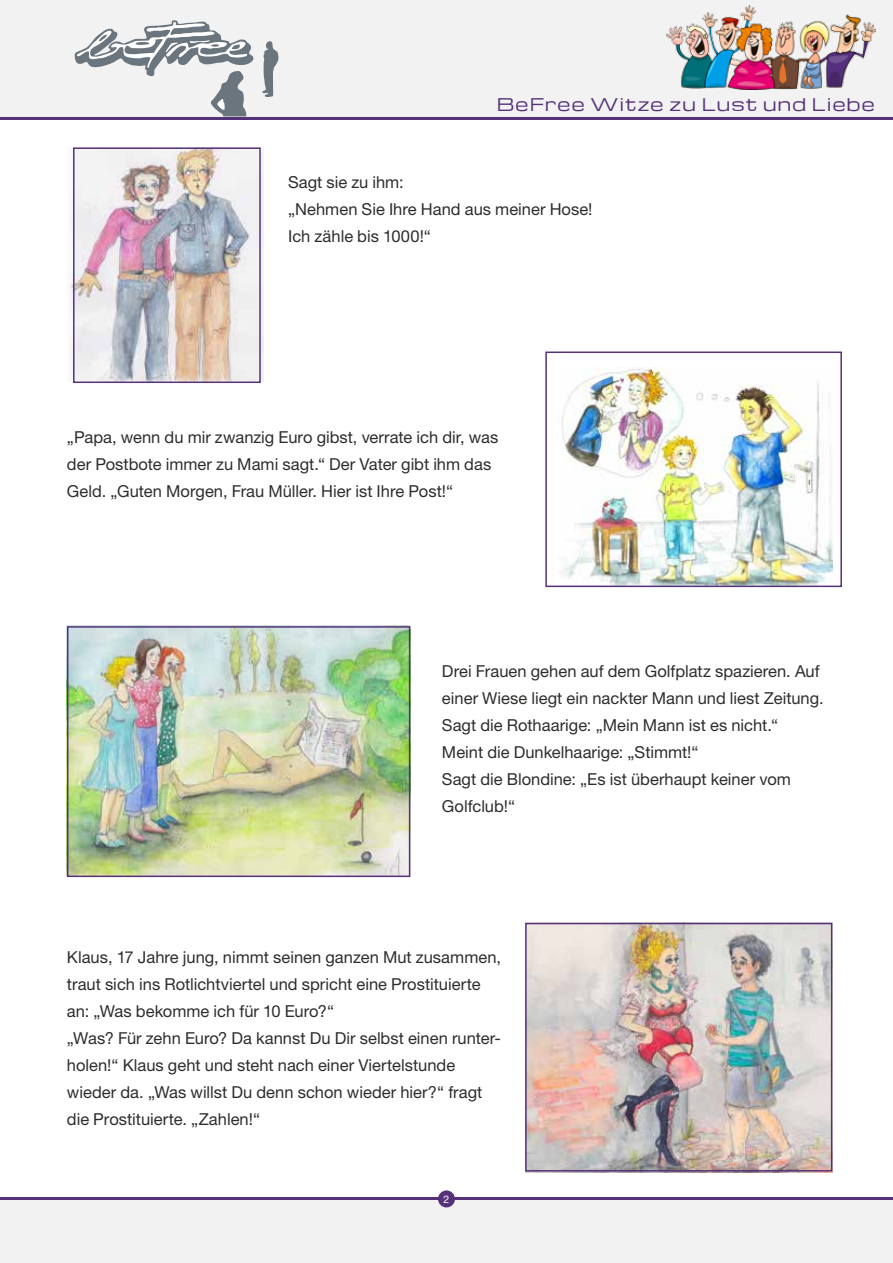
<style>
.page{position:relative;width:893px;height:1263px;background:#fff}
.page>*{position:absolute;margin:0;border:0;box-sizing:border-box;transform-origin:0 0}
.t1{font:17.1px "Michroma";letter-spacing:.065em;color:#553278}
.t2{font:16.5px/27px "Helvetica Neue LT Std";color:#2f2d2c}
.t3{font:10.5px "Helvetica Neue LT Std";color:#fff}
</style>
<div class="page">
<div style="left:0;top:0;width:893px;height:118px;background:#f2f2f2"></div>
<svg style="left:74px;top:20px;width:180px;height:96px"></svg>
<svg style="left:262px;top:41px;width:17px;height:56px"></svg>
<hr style="left:0;top:117px;width:893px;height:2px;background:#553278">
<div style="left:0;top:1199px;width:893px;height:64px;background:#f2f2f2"></div>
<hr style="left:0;top:1198px;width:893px;height:2px;background:#553278">
<div style="left:438px;top:1190px;width:17px;height:17px;background:#553278;border-radius:50%"></div>
<img style="left:666px;top:6px;width:210px;height:84px">
<img style="left:70px;top:147px;width:194px;height:235px">
<img style="left:67px;top:625px;width:344px;height:250px">
<img style="left:560px;top:367px;width:272px;height:217px">
<img style="left:526px;top:922px;width:306px;height:251px">
<div style="left:73px;top:147px;width:188px;height:236px;border:2px solid #553278"></div>
<div style="left:545px;top:351px;width:297px;height:236px;border:2px solid #553278"></div>
<div style="left:67px;top:626px;width:343px;height:251px;border:2px solid #553278"></div>
<div style="left:525px;top:923px;width:307px;height:248px;border:2px solid #553278"></div>
<p class="t1" style="left:497px;top:95px;width:380px">BeFree Witze zu Lust und Liebe</p>
<p class="t2" style="left:288px;top:169px;width:306px">Sagt sie zu ihm:<br>„Nehmen Sie Ihre Hand aus meiner Hose!<br>Ich zähle bis 1000!“</p>
<p class="t2" style="left:67px;top:424px;width:433px">„Papa, wenn du mir zwanzig Euro gibst, verrate ich dir, was der Postbote immer zu Mami sagt.“ Der Vater gibt ihm das<br>Geld. „Guten Morgen, Frau Müller. Hier ist Ihre Post!“</p>
<p class="t2" style="left:442px;top:657px;width:383px">Drei Frauen gehen auf dem Golfplatz spazieren. Auf einer Wiese liegt ein nackter Mann und liest Zeitung.<br>Sagt die Rothaarige: „Mein Mann ist es nicht.“<br>Meint die Dunkelhaarige: „Stimmt!“<br>Sagt die Blondine: „Es ist überhaupt keiner vom Golfclub!“</p>
<p class="t2" style="left:67px;top:943px;width:436px">Klaus, 17 Jahre jung, nimmt seinen ganzen Mut zusammen, traut sich ins Rotlichtviertel und spricht eine Prostituierte an: „Was bekomme ich für 10 Euro?“<br>„Was? Für zehn Euro? Da kannst Du Dir selbst einen runter&shy;holen!“ Klaus geht und steht nach einer Viertelstunde wieder da. „Was willst Du denn schon wieder hier?“ fragt die Prostituierte. „Zahlen!“</p>
<p class="t3" style="left:444px;top:1192px;width:7px">2</p>
</div>
